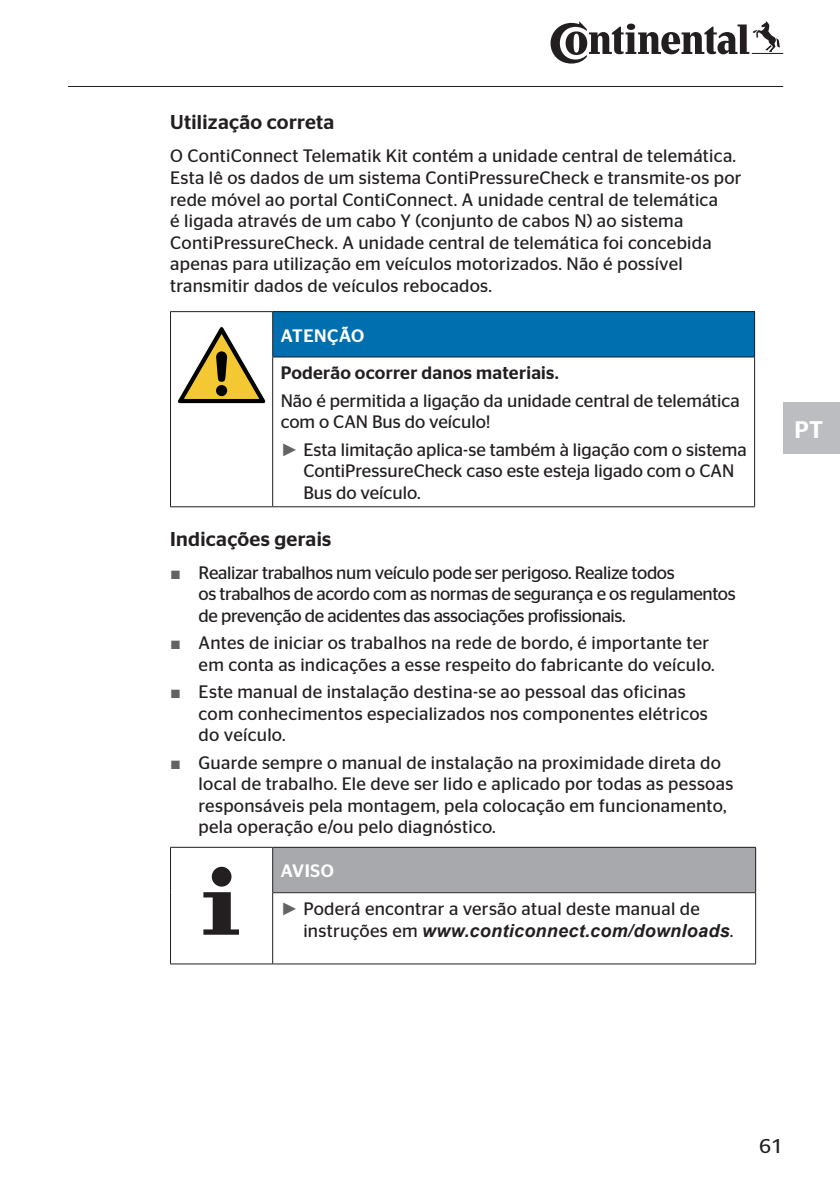
<style>
.page{position:relative;width:840px;height:1191px;background:#fff}
.page>*{position:absolute;margin:0;border:0;box-sizing:border-box;transform-origin:0 0}
.t1{font:500 24px "Continental Stag Sans";color:#fff}
.Überschrift_Kurzansl{font:500 20px "Continental Stag Sans";letter-spacing:.015em;color:#231f20}
.t2{font:20px "Continental Stag Sans";color:#231f20}
.Fließtext{font:18px/21.6px "Continental Stag Sans";letter-spacing:.015em;color:#231f20}
.Fließtext-2{font:18px/21.6px "Continental Stag Sans";letter-spacing:-.02em;color:#231f20}
.WH_Folgen{font:18px/21.6px "Continental Stag Sans";color:#231f20}
.WH_Quelle{font:500 18px "Continental Stag Sans";letter-spacing:.015em;color:#231f20}
.WH_Hinweis{font:500 18px "Continental Stag Sans";letter-spacing:.035em;color:#fff}
.s1{font-family:"Arial";color:#636366}
.s2{font-family:"Arial";font-weight:700;font-style:italic}
</style>
<div class="page">
<hr style="left:68px;top:86px;width:714px;height:1px;background:#231f20">
<svg style="left:550px;top:21px;width:232px;height:43px"></svg>
<div style="left:782px;top:403px;width:57px;height:51px;background:#bcbdc0"></div>
<div style="left:272px;top:312px;width:482px;height:45px;background:#006faf"></div>
<hr style="left:170px;top:506px;width:102px;height:1px;background:#231f20">
<hr style="left:170px;top:311px;width:102px;height:1px;background:#231f20">
<hr style="left:170px;top:312px;width:1px;height:45px;background:#231f20">
<hr style="left:170px;top:357px;width:1px;height:149px;background:#231f20">
<hr style="left:272px;top:357px;width:1px;height:149px;background:#231f20">
<hr style="left:753px;top:357px;width:1px;height:149px;background:#231f20">
<hr style="left:272px;top:506px;width:482px;height:1px;background:#231f20">
<hr style="left:272px;top:311px;width:482px;height:1px;background:#231f20">
<hr style="left:272px;top:312px;width:1px;height:45px;background:#231f20">
<hr style="left:753px;top:312px;width:1px;height:45px;background:#231f20">
<hr style="left:272px;top:357px;width:482px;height:1px;background:#231f20">
<svg style="left:177px;top:326px;width:89px;height:78px"></svg>
<div style="left:272px;top:847px;width:483px;height:45px;background:#a8a9ad"></div>
<hr style="left:170px;top:963px;width:102px;height:1px;background:#231f20">
<hr style="left:170px;top:847px;width:102px;height:1px;background:#231f20">
<hr style="left:170px;top:847px;width:1px;height:45px;background:#231f20">
<hr style="left:170px;top:892px;width:1px;height:71px;background:#231f20">
<hr style="left:272px;top:893px;width:1px;height:70px;background:#231f20">
<hr style="left:754px;top:893px;width:1px;height:70px;background:#231f20">
<hr style="left:272px;top:963px;width:483px;height:1px;background:#231f20">
<hr style="left:272px;top:847px;width:483px;height:1px;background:#231f20">
<hr style="left:272px;top:847px;width:1px;height:45px;background:#231f20">
<hr style="left:754px;top:847px;width:1px;height:45px;background:#231f20">
<hr style="left:272px;top:892px;width:483px;height:1px;background:#231f20">
<svg style="left:212px;top:866px;width:19px;height:20px"></svg>
<svg style="left:203px;top:892px;width:36px;height:42px"></svg>
<p class="Überschrift_Kurzansl" style="left:170px;top:111px;width:165px">Utilização correta</p>
<p class="Fließtext" style="left:170px;top:145px;width:572px">O ContiConnect Telematik Kit contém a unidade central de telemática.<br>Esta lê os dados de um sistema ContiPressureCheck e transmite-os por rede móvel ao portal ContiConnect. A unidade central de telemática<br>é ligada através de um cabo Y (conjunto de cabos N) ao sistema ContiPressureCheck. A unidade central de telemática foi concebida apenas para utilização em veículos motorizados. Não é possível transmitir dados de veículos rebocados.</p>
<p class="WH_Hinweis" style="left:281px;top:325px;width:85px">ATENÇÃO</p>
<p class="WH_Quelle" style="left:280px;top:363px;width:279px">Poderão ocorrer danos materiais.</p>
<p class="WH_Folgen" style="left:280px;top:389px;width:460px">Não é permitida a ligação da unidade central de telemática com o CAN Bus do veículo!</p>
<p class="Fließtext" style="left:303px;top:438px;width:444px;text-indent:-23px"><span class="s1">►</span> Esta limitação aplica-se também à ligação com o sistema<br>ContiPressureCheck caso este esteja ligado com o CAN<br>Bus do veículo.</p>
<p class="Überschrift_Kurzansl" style="left:170px;top:527px;width:162px">Indicações gerais</p>
<p class="Fließtext-2" style="left:198px;top:561px;width:538px;text-indent:-28px"><span class="s1">■</span> Realizar trabalhos num veículo pode ser perigoso. Realize todos<br>os trabalhos de acordo com as normas de segurança e os regulamentos de prevenção de acidentes das associações profissionais.</p>
<p class="Fließtext" style="left:198px;top:632px;width:517px;text-indent:-28px"><span class="s1">■</span> Antes de iniciar os trabalhos na rede de bordo, é importante ter em conta as indicações a esse respeito do fabricante do veículo.</p>
<p class="Fließtext" style="left:198px;top:681px;width:510px;text-indent:-28px"><span class="s1">■</span> Este manual de instalação destina-se ao pessoal das oficinas com conhecimentos especializados nos componentes elétricos do veículo.</p>
<p class="Fließtext" style="left:198px;top:751px;width:536px;text-indent:-28px"><span class="s1">■</span> Guarde sempre o manual de instalação na proximidade direta do local de trabalho. Ele deve ser lido e aplicado por todas as pessoas responsáveis pela montagem, pela colocação em funcionamento, pela operação e/ou pelo diagnóstico.</p>
<p class="WH_Hinweis" style="left:281px;top:860px;width:55px">AVISO</p>
<p class="Fließtext" style="left:303px;top:898px;width:431px;text-indent:-23px"><span class="s1">►</span> Poderá encontrar a versão atual deste manual de instruções em <span class="s2">www.conticonnect.com/downloads</span>.</p>
<h1 class="t1" style="left:794px;top:415px;width:30px">PT</h1>
<p class="t2" style="left:758px;top:1134px;width:25px">61</p>
</div>
